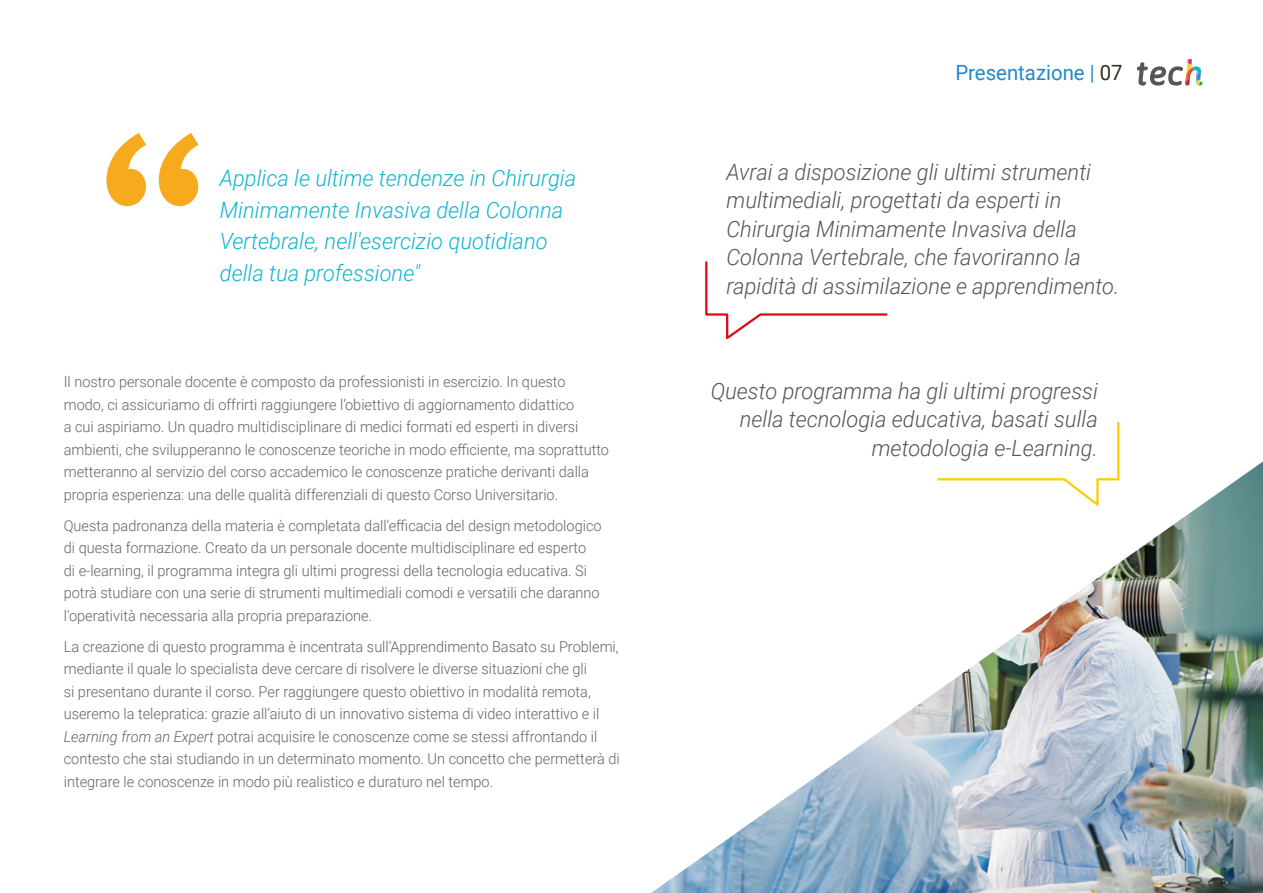
<style>
.page{position:relative;width:1263px;height:893px;background:#fff}
.page>*{position:absolute;margin:0;border:0;box-sizing:border-box;transform-origin:0 0}
.t1{font:italic 300 22.5px/28.5px "Roboto";color:#52555b;text-align:right}
.t2{font:italic 300 22.5px/31.5px "Roboto";color:#0fb6cf}
.t3{font:21px "Roboto";color:#2488c9}
.t4{font:300 15px/22.5px "Roboto";color:#61646a}
.s1{font-style:italic}
.s2{color:#312e20}
</style>
<div class="page">
<svg style="left:106px;top:133px;width:93px;height:73px"></svg>
<svg style="left:1117px;top:422px;width:3px;height:39px"></svg>
<svg style="left:705px;top:261px;width:183px;height:79px"></svg>
<img style="left:651px;top:461px;width:612px;height:432px">
<svg style="left:1137px;top:59px;width:65px;height:27px"></svg>
<h1 class="t2" style="left:220px;top:162px;width:358px">Applica le ultime tendenze in Chirurgia Minimamente Invasiva della Colonna Vertebrale, nell'esercizio quotidiano della tua professione"</h1>
<p class="t4" style="left:64px;top:370px;width:547px">Il nostro personale docente è composto da professionisti in esercizio. In questo modo, ci assicuriamo di offrirti raggiungere l’obiettivo di aggiornamento didattico<br>a cui aspiriamo. Un quadro multidisciplinare di medici formati ed esperti in diversi ambienti, che svilupperanno le conoscenze teoriche in modo efficiente, ma soprattutto metteranno al servizio del corso accademico le conoscenze pratiche derivanti dalla propria esperienza: una delle qualità differenziali di questo Corso Universitario.</p>
<p class="t4" style="left:64px;top:513px;width:539px">Questa padronanza della materia è completata dall'efficacia del design metodologico di questa formazione. Creato da un personale docente multidisciplinare ed esperto<br>di e-learning, il programma integra gli ultimi progressi della tecnologia educativa. Si potrà studiare con una serie di strumenti multimediali comodi e versatili che daranno l'operatività necessaria alla propria preparazione.</p>
<p class="t4" style="left:64px;top:634px;width:557px">La creazione di questo programma è incentrata sull’Apprendimento Basato su Problemi, mediante il quale lo specialista deve cercare di risolvere le diverse situazioni che gli<br>si presentano durante il corso. Per raggiungere questo obiettivo in modalità remota, useremo la telepratica: grazie all’aiuto di un innovativo sistema di video interattivo e il <span class="s1">Learning from an Expert</span> potrai acquisire le conoscenze come se stessi affrontando il contesto che stai studiando in un determinato momento. Un concetto che permetterà di integrare le conoscenze in modo più realistico e duraturo nel tempo.</p>
<h2 class="t3" style="left:955px;top:57px;width:169px">Presentazione | <span class="s2">07</span></h2>
<h1 class="t1" style="left:726px;top:157px;width:394px;text-align:left">Avrai a disposizione gli ultimi strumenti multimediali, progettati da esperti in Chirurgia Minimamente Invasiva della Colonna Vertebrale, che favoriranno la rapidità di assimilazione e apprendimento.</h1>
<h1 class="t1" style="left:711px;top:375px;width:389px">Questo programma ha gli ultimi progressi nella tecnologia educativa, basati sulla metodologia e-Learning.</h1>
</div>
